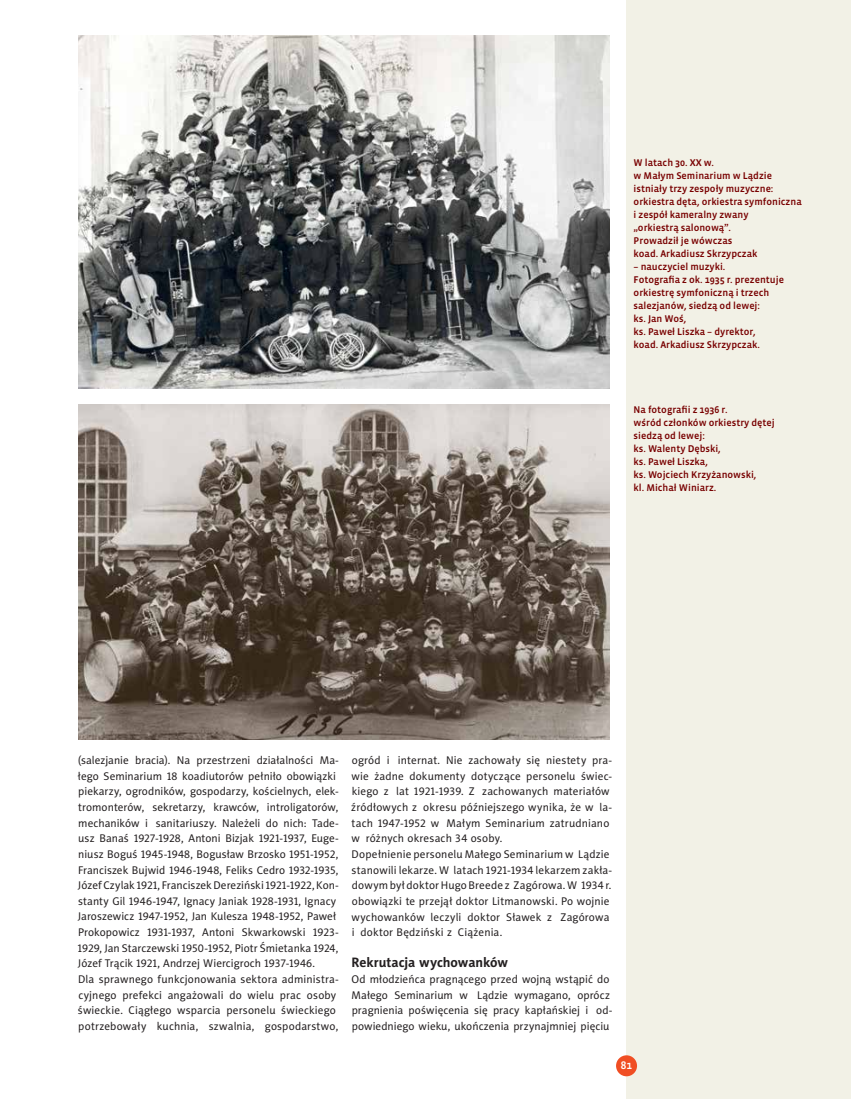
<style>
.page{position:relative;width:851px;height:1099px;background:#fff}
.page>*{position:absolute;margin:0;border:0;box-sizing:border-box;transform-origin:0 0}
.t1{font:700 13.75px "Naomi Sans EFN";letter-spacing:-.01em;color:#231f20}
.t2{font:11.25px/15.6px "Naomi Sans EFN";letter-spacing:.01em;color:#231f20}
.t3{font:500 11.25px "Vista Sans OTCE";color:#fff}
.t4{font:500 10px/13px "Vista Sans OTCE";color:#780000}
</style>
<div class="page">
<div style="left:626px;top:0;width:224px;height:1098px;background:#f2f1e6"></div>
<div style="left:616px;top:1055px;width:21px;height:21px;background:#f04e23;border-radius:50%"></div>
<img style="left:78px;top:35px;width:531px;height:354px">
<img style="left:78px;top:404px;width:531px;height:335px">
<p class="t4" style="left:633px;top:157px;width:170px">W latach 30. XX w.<br>w Małym Seminarium w Lądzie istniały trzy zespoły muzyczne: orkiestra dęta, orkiestra symfoniczna i zespół kameralny zwany<br>„orkiestrą salonową”.<br>Prowadził je wówczas<br>koad. Arkadiusz Skrzypczak</p>
<p class="t4" style="left:633px;top:261px;width:152px">– nauczyciel muzyki.<br>Fotografia z ok. 1935 r. prezentuje orkiestrę symfoniczną i trzech salezjanów, siedzą od lewej:<br>ks. Jan Woś,<br>ks. Paweł Liszka – dyrektor,<br>koad. Arkadiusz Skrzypczak.</p>
<p class="t4" style="left:633px;top:403px;width:143px">Na fotografii z 1936 r.<br>wśród członków orkiestry dętej siedzą od lewej:<br>ks. Walenty Dębski,<br>ks. Paweł Liszka,<br>ks. Wojciech Krzyżanowski,<br>kl. Michał Winiarz.</p>
<p class="t2" style="left:78px;top:752px;width:263px">(salezjanie bracia). Na przestrzeni działalności Ma&shy;łego Seminarium 18 koadiutorów pełniło obowiązki piekarzy, ogrodników, gospodarzy, kościelnych, elek&shy;tromonterów, sekretarzy, krawców, introligatorów, mechaników i sanitariuszy. Należeli do nich: Tade&shy;usz Banaś 1927-1928, Antoni Bizjak 1921-1937, Euge&shy;niusz Boguś 1945-1948, Bogusław Brzosko 1951-1952, Franciszek Bujwid 1946-1948, Feliks Cedro 1932-1935, Józef Czylak 1921, Franciszek Dereziński 1921-1922, Kon&shy;stanty Gil 1946-1947, Ignacy Janiak 1928-1931, Ignacy Jaroszewicz 1947-1952, Jan Kulesza 1948-1952, Paweł Prokopowicz 1931-1937, Antoni Skwarkowski 1923- 1929, Jan Starczewski 1950-1952, Piotr Śmietanka 1924, Józef Trącik 1921, Andrzej Wiercigroch 1937-1946.<br>Dla sprawnego funkcjonowania sektora administra&shy;cyjnego prefekci angażowali do wielu prac osoby świeckie. Ciągłego wsparcia personelu świeckiego potrzebowały kuchnia, szwalnia, gospodarstwo,</p>
<p class="t2" style="left:351px;top:752px;width:262px">ogród i internat. Nie zachowały się niestety pra&shy;wie żadne dokumenty dotyczące personelu świec&shy;kiego z lat 1921-1939. Z zachowanych materiałów źródłowych z okresu późniejszego wynika, że w la&shy;tach 1947-1952 w Małym Seminarium zatrudniano w różnych okresach 34 osoby.<br>Dopełnienie personelu Małego Seminarium w Lądzie stanowili lekarze. W latach 1921-1934 lekarzem zakła&shy;dowym był doktor Hugo Breede z Zagórowa. W 1934 r. obowiązki te przejął doktor Litmanowski. Po wojnie wychowanków leczyli doktor Sławek z Zagórowa i doktor Będziński z Ciążenia.</p>
<p class="t1" style="left:351px;top:954px;width:158px">Rekrutacja wychowanków</p>
<p class="t2" style="left:351px;top:971px;width:262px">Od młodzieńca pragnącego przed wojną wstąpić do Małego Seminarium w Lądzie wymagano, oprócz pragnienia poświęcenia się pracy kapłańskiej i od&shy;powiedniego wieku, ukończenia przynajmniej pięciu</p>
<p class="t3" style="left:620px;top:1059px;width:13px">81</p>
</div>
